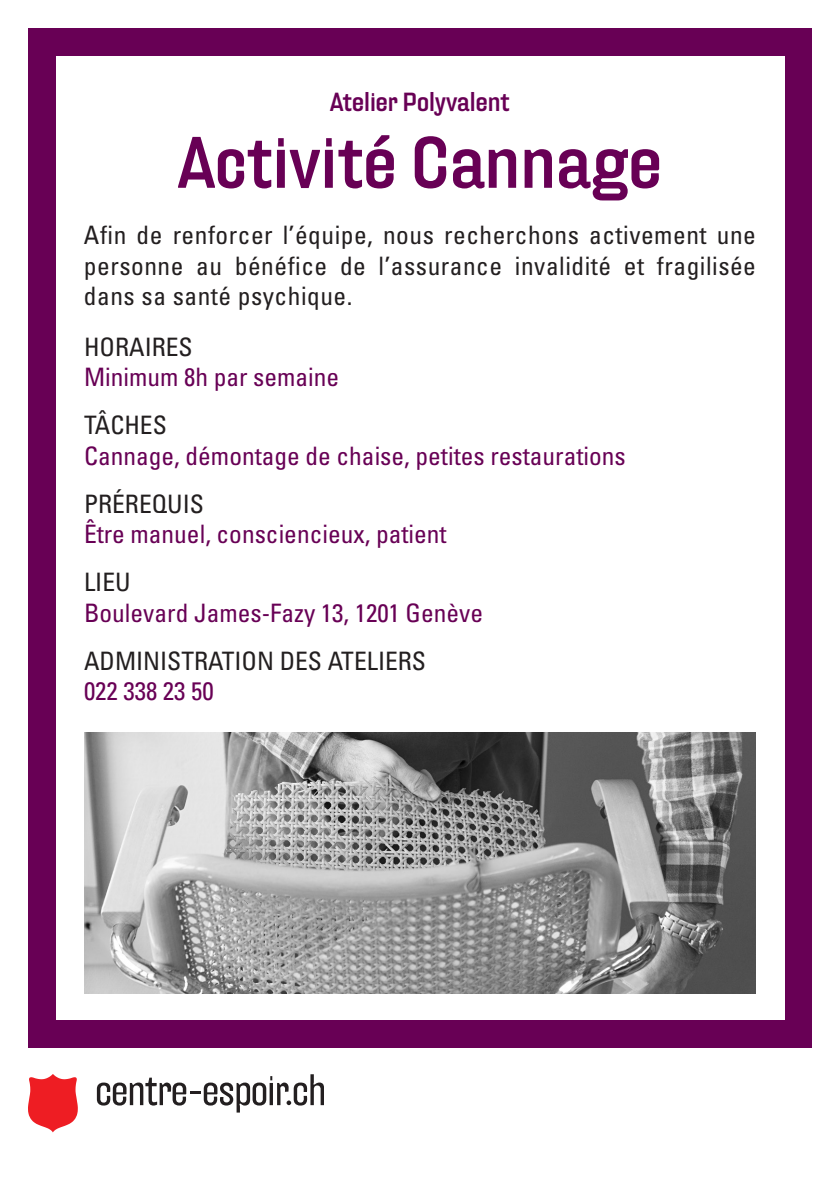
<style>
.page{position:relative;width:840px;height:1191px;background:#fff}
.page>*{position:absolute;margin:0;border:0;box-sizing:border-box;transform-origin:0 0}
.t1{font:70.4px "Hydra OT Extd Medi";color:#680055}
.t2{font:condensed 25.4px/30.4px "Univers LT Std";color:#231f20;text-align:justify}
.t3{font:condensed 25.4px "Univers LT Std";color:#680055}
.t4{font:25.4px "Hydra OT Extd Medi";color:#680055}
</style>
<div class="page">
<div style="left:28px;top:28px;width:783px;height:1019px;background:#680055"></div>
<div style="left:56px;top:56px;width:727px;height:963px;background:#fff"></div>
<svg style="left:97px;top:1074px;width:227px;height:38px"></svg>
<svg style="left:28px;top:1074px;width:50px;height:58px"></svg>
<img style="left:84px;top:732px;width:670px;height:261px">
<p class="t4" style="left:330px;top:87px;width:181px">Atelier Polyvalent</p>
<p class="t1" style="left:178px;top:121px;width:485px">Activité Cannage</p>
<p class="t2" style="left:84px;top:220px;width:673px">Afin de renforcer l’équipe, nous recherchons activement une personne au bénéfice de l’assurance invalidité et fragilisée dans sa santé psychique.</p>
<p class="t2" style="left:84px;top:331px;width:110px">HORAIRES</p>
<p class="t3" style="left:84px;top:361px;width:257px">Minimum 8h par semaine</p>
<p class="t2" style="left:84px;top:410px;width:84px">TÂCHES</p>
<p class="t3" style="left:84px;top:439px;width:543px">Cannage, démontage de chaise, petites restaurations</p>
<p class="t2" style="left:84px;top:488px;width:121px">PRÉREQUIS</p>
<p class="t3" style="left:84px;top:518px;width:364px">Être manuel, consciencieux, patient</p>
<p class="t2" style="left:84px;top:566px;width:48px">LIEU</p>
<p class="t3" style="left:84px;top:596px;width:400px">Boulevard James-Fazy 13, 1201 Genève</p>
<p class="t2" style="left:84px;top:645px;width:343px">ADMINISTRATION DES ATELIERS</p>
<p class="t3" style="left:84px;top:675px;width:131px">022 338 23 50</p>
</div>
